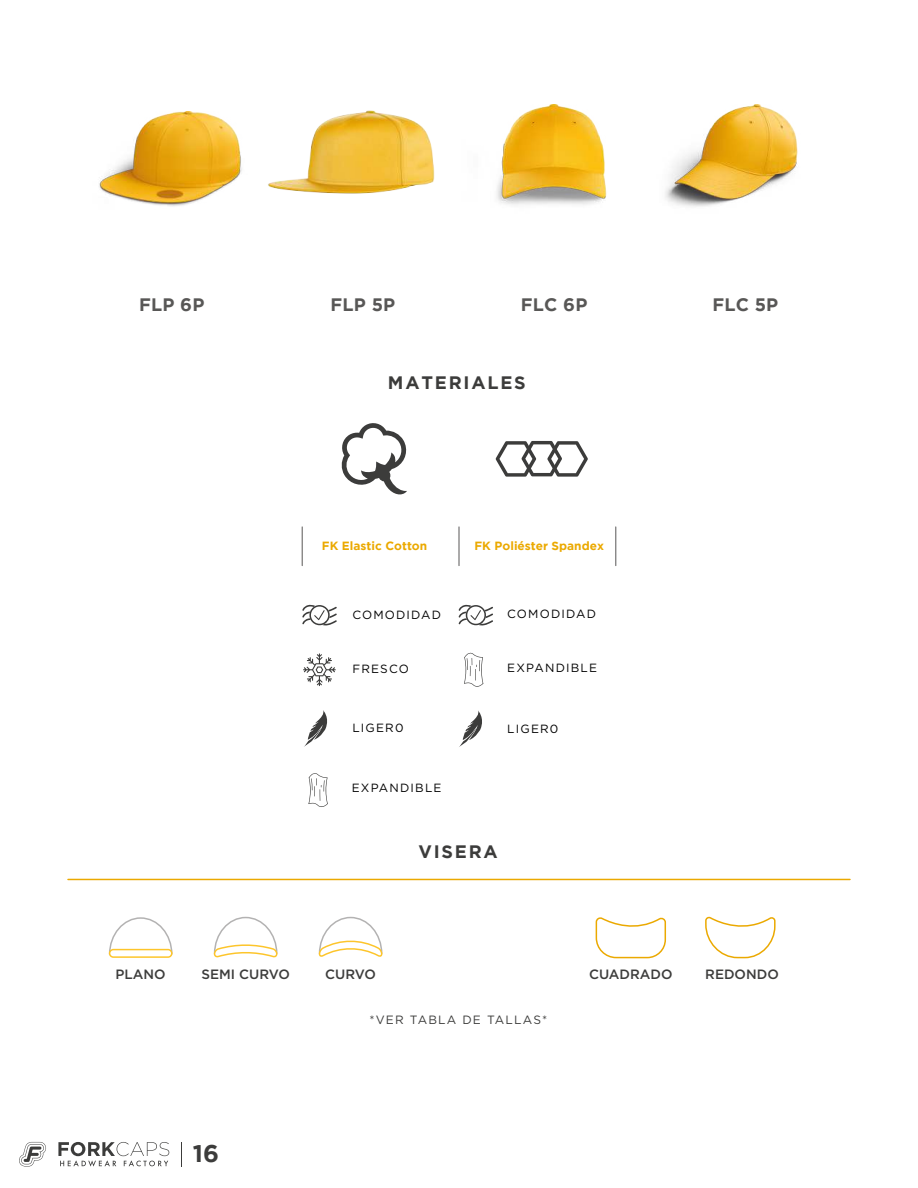
<style>
.page{position:relative;width:918px;height:1188px;background:#fff}
.page>*{position:absolute;margin:0;border:0;box-sizing:border-box;transform-origin:0 0}
.t1{font:700 24.15px "Gotham";color:#3c3c3b}
.t2{font:700 18px "Gotham";letter-spacing:.01em;color:#585756}
.t3{font:700 18px "Gotham";letter-spacing:.1em;color:#3c3c3b}
.t4{font:500 13.5px "Gotham";color:#3c3c3b}
.t5{font:12px "Gotham";letter-spacing:.1em;color:#3c3c3b}
.t6{font:11.85px "Gotham";letter-spacing:.1em;color:#000}
.t7{font:700 11.85px "Gotham";color:#eba900}
</style>
<div class="page">
<hr style="left:68px;top:879px;width:782px;height:1px;background:#eba900">
<svg style="left:108px;top:917px;width:65px;height:38px"></svg>
<div style="left:110px;top:950px;width:62px;height:7px;background:#fff;border-radius:4px"></div>
<div style="left:109px;top:949px;width:64px;height:9px;border:2px solid #fdc52b;border-radius:4px"></div>
<svg style="left:318px;top:916px;width:65px;height:41px"></svg>
<svg style="left:213px;top:916px;width:65px;height:42px"></svg>
<svg style="left:595px;top:917px;width:72px;height:42px"></svg>
<svg style="left:705px;top:916px;width:71px;height:43px"></svg>
<svg style="left:341px;top:423px;width:66px;height:72px"></svg>
<svg style="left:496px;top:441px;width:92px;height:36px"></svg>
<hr style="left:302px;top:527px;width:1px;height:39px;background:#585756">
<hr style="left:459px;top:527px;width:1px;height:39px;background:#585756">
<hr style="left:615px;top:527px;width:1px;height:39px;background:#585756">
<svg style="left:304px;top:710px;width:24px;height:37px"></svg>
<svg style="left:464px;top:652px;width:19px;height:35px"></svg>
<svg style="left:302px;top:605px;width:35px;height:21px"></svg>
<svg style="left:459px;top:605px;width:34px;height:21px"></svg>
<svg style="left:303px;top:653px;width:33px;height:33px"></svg>
<svg style="left:459px;top:710px;width:23px;height:37px"></svg>
<svg style="left:308px;top:773px;width:20px;height:34px"></svg>
<img style="left:268px;top:110px;width:167px;height:84px">
<img style="left:99px;top:111px;width:143px;height:95px">
<img style="left:665px;top:105px;width:133px;height:102px">
<img style="left:497px;top:104px;width:110px;height:101px">
<svg style="left:19px;top:1142px;width:27px;height:25px"></svg>
<svg style="left:58px;top:1142px;width:111px;height:25px"></svg>
<svg style="left:181px;top:1142px;width:1px;height:25px"></svg>
<h2 class="t2" style="left:139px;top:295px;width:67px">FLP 6P</h2>
<h2 class="t2" style="left:331px;top:295px;width:66px">FLP 5P</h2>
<h2 class="t2" style="left:521px;top:295px;width:68px">FLC 6P</h2>
<h2 class="t2" style="left:712px;top:295px;width:67px">FLC 5P</h2>
<h2 class="t3" style="left:388px;top:372px;width:139px">MATERIALES</h2>
<p class="t7" style="left:322px;top:539px;width:107px">FK Elastic Cotton</p>
<p class="t7" style="left:475px;top:539px;width:131px">FK Poliéster Spandex</p>
<p class="t6" style="left:352px;top:607px;width:90px">COMODIDAD</p>
<p class="t6" style="left:507px;top:606px;width:90px">COMODIDAD</p>
<p class="t6" style="left:352px;top:661px;width:58px">FRESCO</p>
<p class="t6" style="left:507px;top:660px;width:91px">EXPANDIBLE</p>
<p class="t6" style="left:352px;top:720px;width:53px">LIGER0</p>
<p class="t6" style="left:507px;top:721px;width:53px">LIGER0</p>
<p class="t6" style="left:352px;top:781px;width:91px">EXPANDIBLE</p>
<h2 class="t3" style="left:418px;top:841px;width:81px">VISERA</h2>
<p class="t4" style="left:116px;top:965px;width:52px">PLANO</p>
<p class="t4" style="left:201px;top:965px;width:90px">SEMI CURVO</p>
<p class="t4" style="left:325px;top:965px;width:52px">CURVO</p>
<p class="t4" style="left:589px;top:965px;width:85px">CUADRADO</p>
<p class="t4" style="left:705px;top:965px;width:75px">REDONDO</p>
<h1 class="t1" style="left:193px;top:1140px;width:28px">16</h1>
<p class="t5" style="left:369px;top:1013px;width:180px">*VER TABLA DE TALLAS*</p>
</div>
